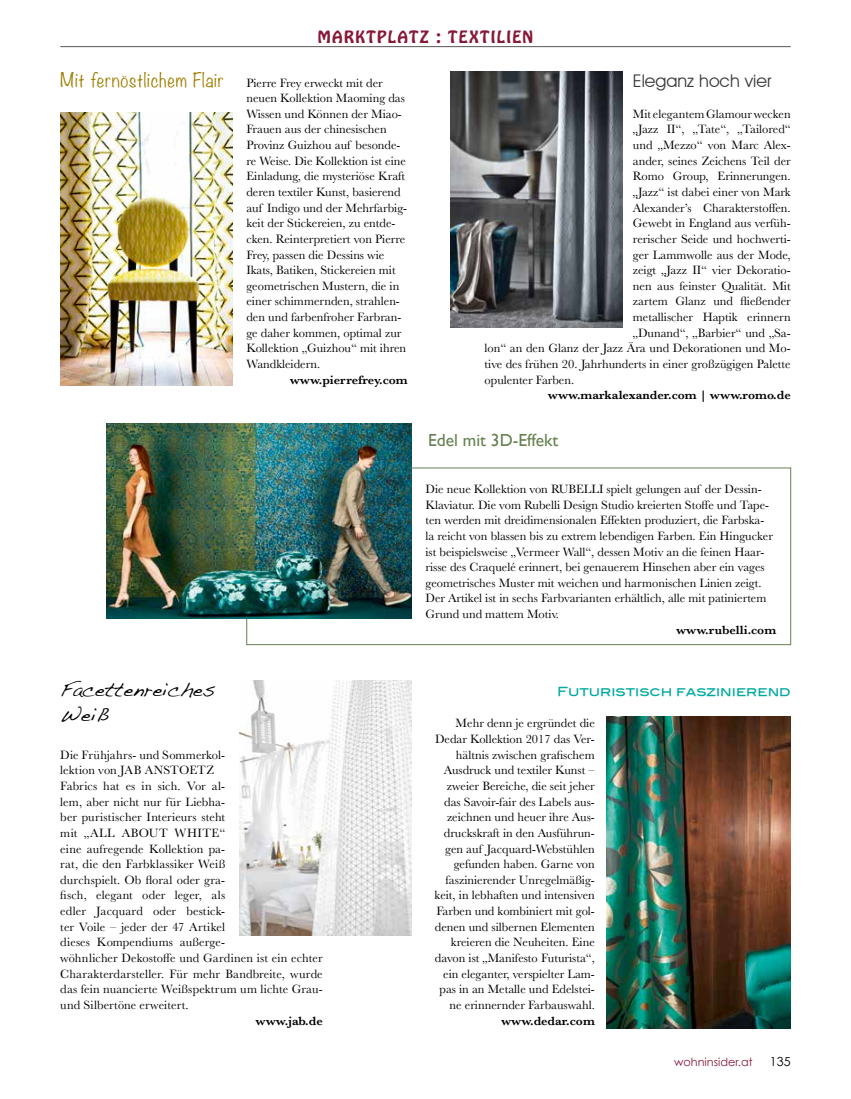
<style>
.page{position:relative;width:851px;height:1099px;background:#fff}
.page>*{position:absolute;margin:0;border:0;box-sizing:border-box;transform-origin:0 0}
.t1{font:20px/25px "Handwriting Dakota";color:#000}
.t2{font:300 17.5px "Noteworthy";letter-spacing:.035em;color:#9e7e00}
.t3{font:17.5px "Gill Sans";color:#678150}
.t4{font:17.5px "Avant Garde IT Cby BT";color:#3b3b3a}
.t5{font:15px "Hobo Std";letter-spacing:.085em;color:#881837}
.t6{font:12.5px/15.6px "Baskerville";color:#000}
.t7{font:600 12.5px "Baskerville";color:#000}
.t8{font:12.5px "Blair Md ITCTT Medium";color:#00aaa0}
.t9{font:12.5px "Century Gothic";color:#000}
.t10{font:11.25px "Century Gothic";color:#881837}
</style>
<div class="page">
<hr style="left:60px;top:46px;width:730px;height:1px;background:#565656">
<img style="left:606px;top:716px;width:184px;height:312px">
<img style="left:60px;top:112px;width:172px;height:273px">
<img style="left:450px;top:72px;width:172px;height:255px">
<div style="left:246px;top:467px;width:544px;height:178px;border:1px solid #678150"></div>
<img style="left:239px;top:680px;width:172px;height:255px">
<img style="left:106px;top:423px;width:305px;height:195px">
<h2 class="t2" style="left:60px;top:64px;width:165px">Mit fernöstlichem Flair</h2>
<p class="t5" style="left:317px;top:26px;width:217px">MARKTPLATZ : TEXTILIEN</p>
<p class="t6" style="left:246px;top:75px;width:162px">Pierre Frey erweckt mit der neuen Kollektion Maoming das<br>Wissen und Können der Miao-<br>Frauen aus der chinesischen<br>Provinz Guizhou auf besonde&shy;re Weise. Die Kollektion ist eine<br>Einladung, die mysteriöse Kraft deren textiler Kunst, basierend auf Indigo und der Mehrfarbig&shy;keit der Stickereien, zu entde&shy;cken. Reinterpretiert von Pierre<br>Frey, passen die Dessins wie<br>Ikats, Batiken, Stickereien mit geometrischen Mustern, die in einer schimmernden, strahlen&shy;den und farbenfroher Farbran&shy;ge daher kommen, optimal zur<br>Kollektion „Guizhou“ mit ihren<br>Wandkleidern.</p>
<p class="t7" style="left:290px;top:371px;width:119px">www.pierrefrey.com</p>
<h2 class="t4" style="left:632px;top:70px;width:140px">Eleganz hoch vier</h2>
<p class="t6" style="left:632px;top:106px;width:159px">Mit elegantem Glamour wecken</p>
<p class="t6" style="left:632px;top:122px;width:159px">„Jazz II“, „Tate“, „Tailored“</p>
<p class="t6" style="left:632px;top:137px;width:159px">und „Mezzo“ von Marc Alex-</p>
<p class="t6" style="left:632px;top:153px;width:159px">ander, seines Zeichens Teil der</p>
<p class="t6" style="left:632px;top:169px;width:159px">Romo Group, Erinnerungen.</p>
<p class="t6" style="left:632px;top:184px;width:159px">„Jazz“ ist dabei einer von Mark</p>
<p class="t6" style="left:632px;top:200px;width:159px">Alexander’s Charakterstoffen.</p>
<p class="t6" style="left:632px;top:215px;width:159px">Gewebt in England aus verfüh-</p>
<p class="t6" style="left:632px;top:231px;width:159px">rerischer Seide und hochwerti-</p>
<p class="t6" style="left:632px;top:247px;width:159px">ger Lammwolle aus der Mode,</p>
<p class="t6" style="left:632px;top:262px;width:159px">zeigt „Jazz II“ vier Dekoratio-</p>
<p class="t6" style="left:632px;top:278px;width:159px">nen aus feinster Qualität. Mit</p>
<p class="t6" style="left:632px;top:294px;width:159px">zartem Glanz und fließender</p>
<p class="t6" style="left:632px;top:309px;width:159px">metallischer Haptik erinnern</p>
<p class="t6" style="left:632px;top:325px;width:159px">„Dunand“, „Barbier“ und „Sa-</p>
<p class="t6" style="left:484px;top:340px;width:307px">lon“ an den Glanz der Jazz Ära und Dekorationen und Mo-</p>
<p class="t6" style="left:484px;top:356px;width:307px">tive des frühen 20. Jahrhunderts in einer großzügigen Palette</p>
<p class="t6" style="left:484px;top:372px;width:91px">opulenter Farben.</p>
<p class="t7" style="left:547px;top:386px;width:244px">www.markalexander.com | www.romo.de</p>
<h2 class="t3" style="left:428px;top:430px;width:132px">Edel mit 3D-Effekt</h2>
<p class="t6" style="left:425px;top:481px;width:349px">Die neue Kollektion von RUBELLI spielt gelungen auf der Dessin-Klaviatur. Die vom Rubelli Design Studio kreierten Stoffe und Tape&shy;ten werden mit dreidimensionalen Effekten produziert, die Farbska&shy;la reicht von blassen bis zu extrem lebendigen Farben. Ein Hingucker ist beispielsweise „Vermeer Wall“, dessen Motiv an die feinen Haar&shy;risse des Craquelé erinnert, bei genauerem Hinsehen aber ein vages geometrisches Muster mit weichen und harmonischen Linien zeigt.<br>Der Artikel ist in sechs Farbvarianten erhältlich, alle mit patiniertem Grund und mattem Motiv.</p>
<p class="t7" style="left:676px;top:621px;width:102px">www.rubelli.com</p>
<h1 class="t1" style="left:60px;top:676px;width:156px">Facettenreiches<br>Weiß</h1>
<p class="t6" style="left:60px;top:747px;width:264px">Die Frühjahrs- und Sommerkol-<br>lektion von JAB ANSTOETZ<br>Fabrics hat es in sich. Vor al-<br>lem, aber nicht nur für Liebha-<br>ber puristischer Interieurs steht<br>mit „ALL ABOUT WHITE“<br>eine aufregende Kollektion pa-<br>rat, die den Farbklassiker Weiß<br>durchspielt. Ob floral oder gra-<br>fisch, elegant oder leger, als<br>edler Jacquard oder bestick-<br>ter Voile – jeder der 47 Artikel<br>dieses Kompendiums außerge-<br>wöhnlicher Dekostoffe und Gardinen ist ein echter Charakterdarsteller. Für mehr Bandbreite, wurde das fein nuancierte Weißspektrum um lichte Grau&shy;und Silbertöne erweitert.</p>
<p class="t7" style="left:255px;top:1011px;width:69px">www.jab.de</p>
<p class="t8" style="left:557px;top:681px;width:235px">Futuristisch faszinierend</p>
<p class="t6" style="left:434px;top:715px;width:162px;text-align:right">Mehr denn je ergründet die<br>Dedar Kollektion 2017 das Ver&shy;hältnis zwischen grafischem<br>Ausdruck und textiler Kunst – zweier Bereiche, die seit jeher das Savoir-fair des Labels aus&shy;zeichnen und heuer ihre Aus&shy;druckskraft in den Ausführun&shy;gen auf Jacquard-Webstühlen gefunden haben. Garne von faszinierender Unregelmäßig&shy;keit, in lebhaften und intensiven<br>Farben und kombiniert mit gol&shy;denen und silbernen Elementen kreieren die Neuheiten. Eine davon ist „Manifesto Futurista“, ein eleganter, verspielter Lam&shy;pas in an Metalle und Edelstei&shy;ne erinnernder Farbauswahl.</p>
<p class="t7" style="left:501px;top:1011px;width:95px">www.dedar.com</p>
<p class="t10" style="left:674px;top:1054px;width:80px">wohninsider.at</p>
<p class="t9" style="left:769px;top:1053px;width:22px">135</p>
</div>
